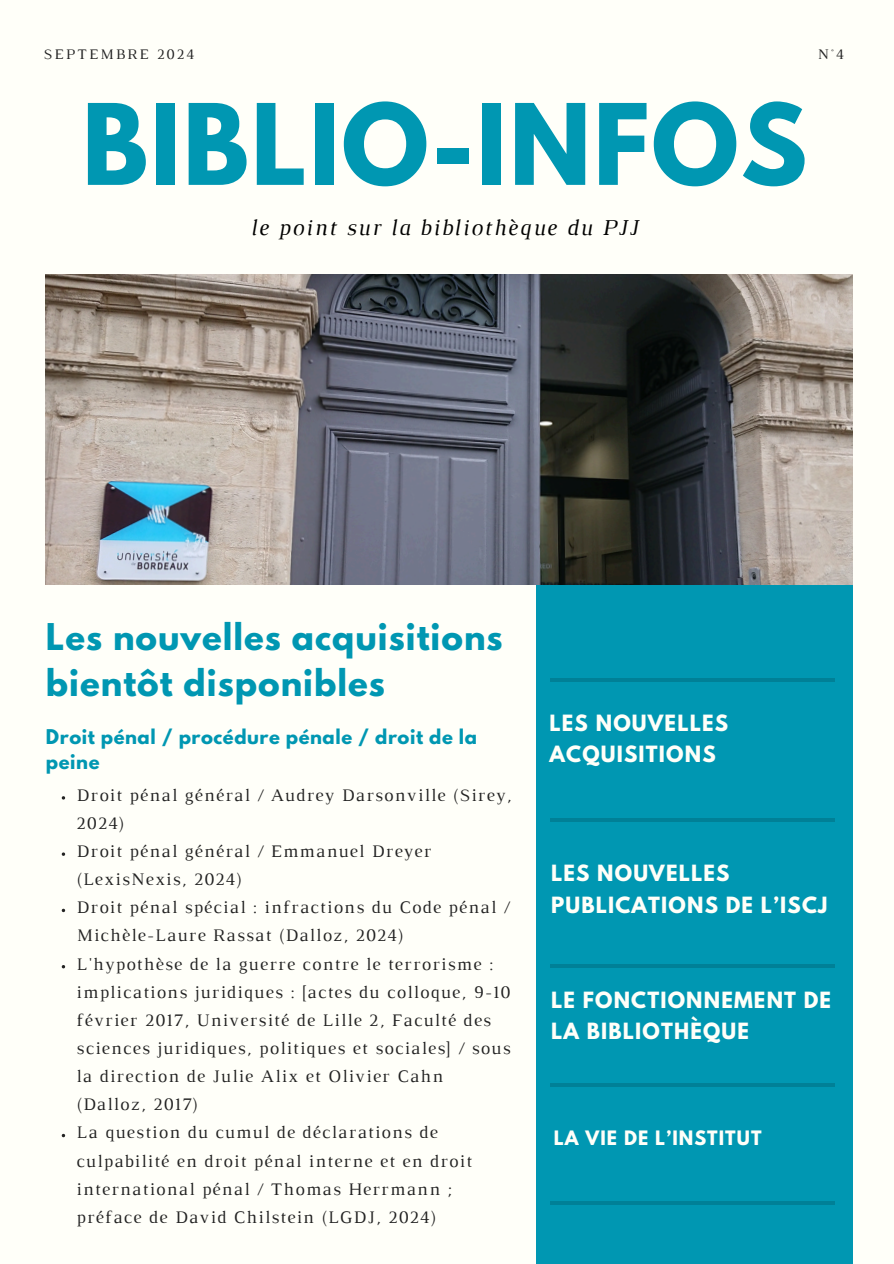
<style>
.page{position:relative;width:894px;height:1264px;background:#fff}
.page>*{position:absolute;margin:0;border:0;box-sizing:border-box;transform-origin:0 0}
.t1{font:700 99.3px "League Spartan";letter-spacing:.02em;color:#0097b2}
.t2{font:700 32.7px/45.6px "League Spartan";letter-spacing:.03em;color:#0097b2}
.t3{font:italic 23.1px "Luthier";letter-spacing:.07em;color:#000}
.t4{font:700 19.8px/31.5px "League Spartan";letter-spacing:.06em;color:#fffff9}
.t5{font:18px/28.2px "Luthier";letter-spacing:.07em;color:#222}
.t6{font:700 18px/24.8px "League Spartan";letter-spacing:.03em;color:#0097b2}
.t7{font:700 17.55px "League Spartan";letter-spacing:.06em;color:#fffff9}
.t8{font:14.85px "Luthier";letter-spacing:.14em;color:#222}
</style>
<div class="page">
<div style="left:0;top:0;width:893px;height:1263px;background:#fffff9"></div>
<div style="left:536px;top:581px;width:316px;height:682px;background:#0097b2"></div>
<hr style="left:550px;top:818px;width:284px;height:3px;background:#000">
<hr style="left:550px;top:964px;width:284px;height:3px;background:#000">
<hr style="left:550px;top:1083px;width:284px;height:3px;background:#000">
<hr style="left:550px;top:1201px;width:284px;height:3px;background:#000">
<hr style="left:550px;top:678px;width:284px;height:3px;background:#000">
<img style="left:46px;top:274px;width:805px;height:310px">
<h1 class="t8" style="left:44px;top:49px;width:152px">SEPTEMBRE 2024</h1>
<h3 class="t8" style="left:817px;top:49px;width:28px">N°4</h3>
<p class="t1" style="left:82px;top:95px;width:726px">BIBLIO-INFOS</p>
<p class="t3" style="left:250px;top:219px;width:389px">le point sur la bibliothèque du PJJ</p>
<h2 class="t2" style="left:46px;top:618px;width:458px">Les nouvelles acquisitions bientôt disponibles</h2>
<p class="t6" style="left:46px;top:726px;width:432px">Droit pénal / procédure pénale / droit de la peine</p>
<p class="t5" style="left:77px;top:782px;width:436px">Droit pénal général / Audrey Darsonville (Sirey,<br>2024)</p>
<h4 class="t5" style="left:77px;top:838px;width:356px">Droit pénal général / Emmanuel Dreyer (LexisNexis, 2024)</h4>
<h4 class="t5" style="left:77px;top:894px;width:434px">Droit pénal spécial : infractions du Code pénal /<br>Michèle-Laure Rassat (Dalloz, 2024)</h4>
<h4 class="t5" style="left:77px;top:950px;width:435px">L'hypothèse de la guerre contre le terrorisme : implications juridiques : [actes du colloque, 9-10 février 2017, Université de Lille 2, Faculté des sciences juridiques, politiques et sociales] / sous la direction de Julie Alix et Olivier Cahn (Dalloz, 2017)</h4>
<p class="t5" style="left:77px;top:1119px;width:397px">La question du cumul de déclarations de culpabilité en droit pénal interne et en droit international pénal / Thomas Herrmann ; préface de David Chilstein (LGDJ, 2024)</p>
<h5 class="t4" style="left:549px;top:709px;width:180px">LES NOUVELLES<br>ACQUISITIONS</h5>
<p class="t4" style="left:551px;top:860px;width:278px">LES NOUVELLES<br>PUBLICATIONS DE L’ISCJ</p>
<p class="t4" style="left:551px;top:986px;width:281px">LE FONCTIONNEMENT DE<br>LA BIBLIOTHÈQUE</p>
<p class="t7" style="left:553px;top:1129px;width:209px">LA VIE DE L’INSTITUT</p>
</div>
